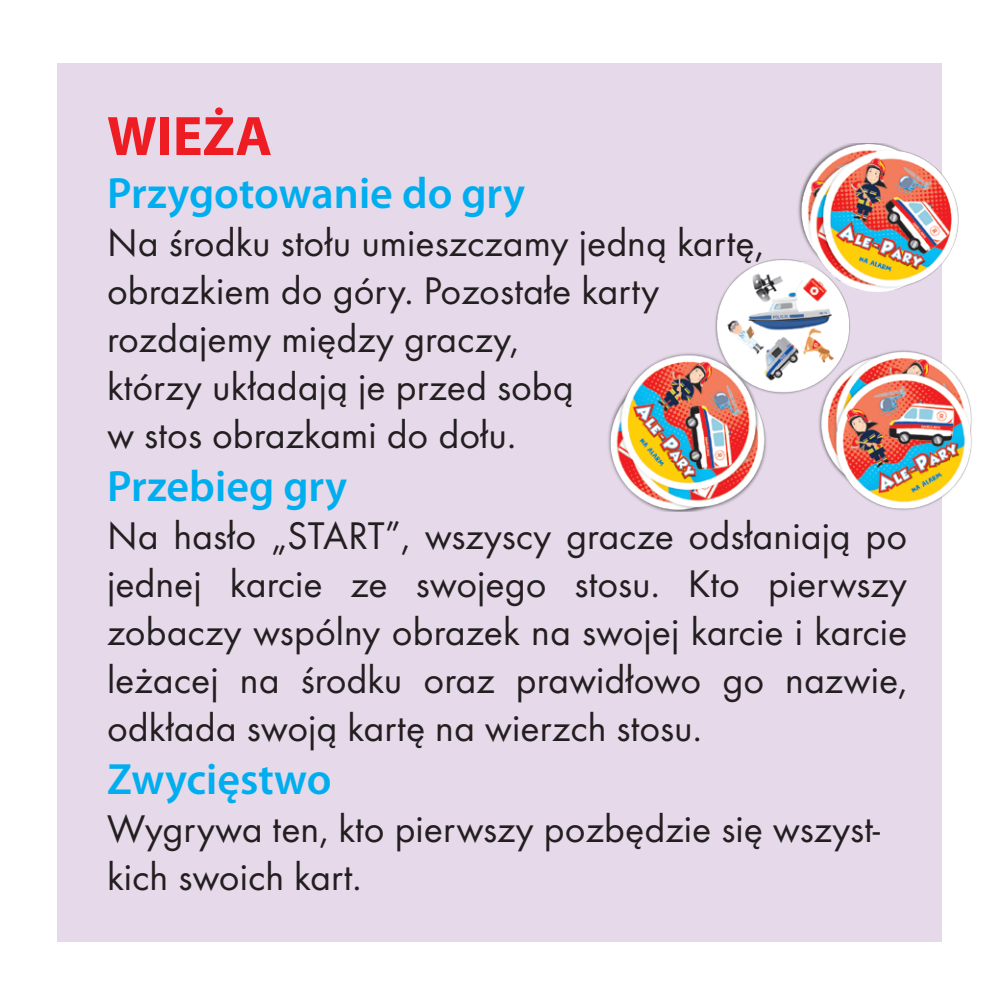
<style>
.page{position:relative;width:998px;height:998px;background:#fff}
.page>*{position:absolute;margin:0;border:0;box-sizing:border-box;transform-origin:0 0}
.t1{font:700 56px "Myriad Pro";color:#ee1d23}
.t2{font:600 44px "Myriad Pro";color:#00aeef}
.t3{font:40px/48px "Futura TCE";color:#231f20}
</style>
<div class="page">
<div style="left:58px;top:63px;width:884px;height:878px;background:#e6d9ea"></div>
<img style="left:608px;top:144px;width:364px;height:367px">
<h1 class="t1" style="left:107px;top:100px;width:167px">WIEŻA</h1>
<p class="t2" style="left:107px;top:165px;width:420px">Przygotowanie do gry</p>
<p class="t3" style="left:107px;top:218px;width:658px">Na środku stołu umieszczamy jedną kartę, obrazkiem do góry. Pozostałe karty rozdajemy między graczy,<br>którzy układają je przed sobą<br>w stos obrazkami do dołu.</p>
<p class="t2" style="left:107px;top:458px;width:241px">Przebieg gry</p>
<p class="t3" style="left:107px;top:511px;width:802px;text-align:justify">Na hasło „START”, wszyscy gracze odsłaniają po jednej karcie ze swojego stosu. Kto pierwszy zobaczy wspólny obrazek na swojej karcie i karcie leżacej na środku oraz prawidłowo go nazwie, odkłada swoją kartę na wierzch stosu.</p>
<p class="t2" style="left:107px;top:751px;width:226px">Zwycięstwo</p>
<p class="t3" style="left:107px;top:804px;width:774px">Wygrywa ten, kto pierwszy pozbędzie się wszyst&shy;kich swoich kart.</p>
</div>
